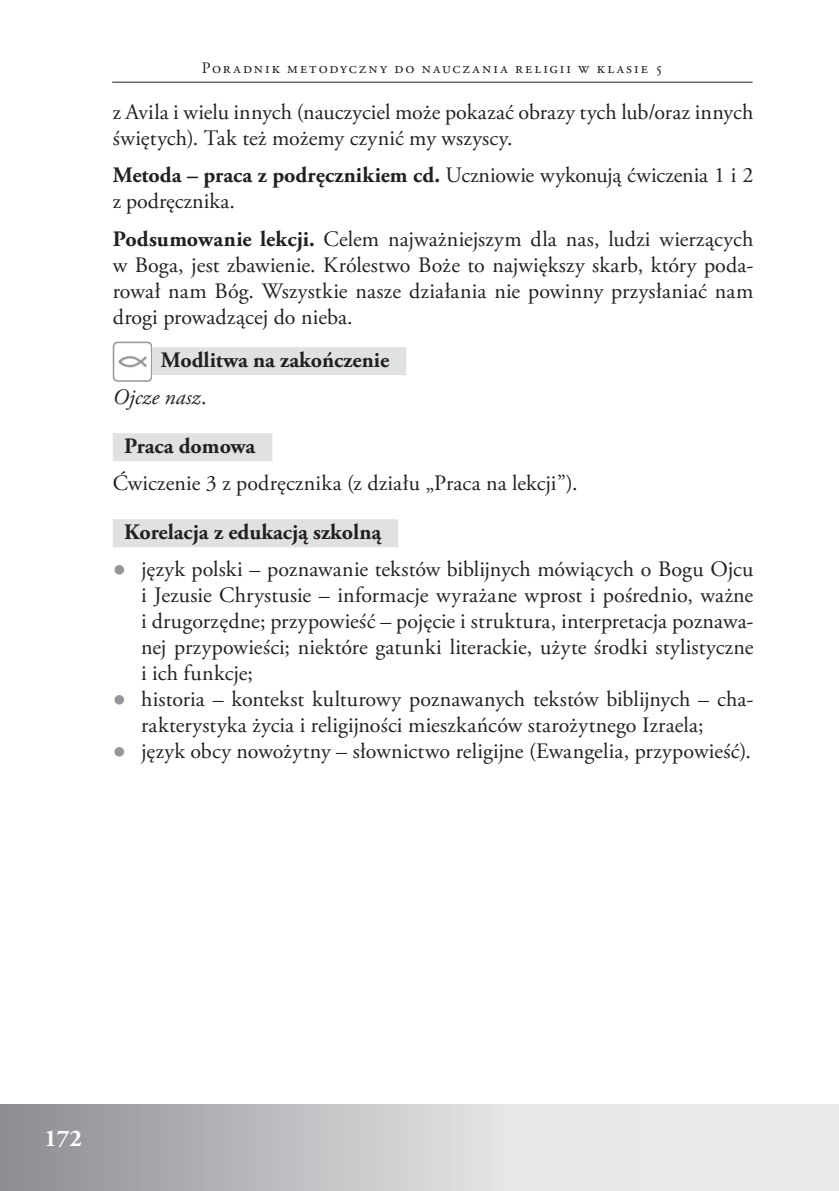
<style>
.page{position:relative;width:839px;height:1191px;background:#fff}
.page>*{position:absolute;margin:0;border:0;box-sizing:border-box;transform-origin:0 0}
.t1{font:700 24px "Adobe Garamond Pro";color:#fff}
.t2{font:22px/26px "Adobe Garamond Pro";letter-spacing:.01em;color:#231f20}
.t3{font:700 22px/37.4px "Adobe Garamond Pro";color:#231f20}
.t4{font:16px "Adobe Garamond Pro";letter-spacing:.125em;color:#231f20}
.s1{font-weight:700}
.s2{font-weight:400;font-style:italic}
.s3{font-weight:400}
.s4{font-family:"Arial";color:#939598}
</style>
<div class="page">
<svg style="left:0;top:1104px;width:839px;height:86px;background:#caccce"></svg>
<hr style="left:112px;top:82px;width:641px;height:1px;background:#231f20">
<div style="left:150px;top:347px;width:256px;height:28px;background:#e0e1e3"></div>
<div style="left:113px;top:433px;width:159px;height:28px;background:#e0e1e3"></div>
<div style="left:113px;top:519px;width:285px;height:28px;background:#e0e1e3"></div>
<img style="left:113px;top:341px;width:39px;height:40px">
<svg style="left:49px;top:1154px;width:11px;height:36px"></svg>
<p class="t4" style="left:202px;top:58px;width:463px">Poradnik metodyczny do nauczania religii w klasie 5</p>
<p class="t2" style="left:113px;top:100px;width:642px">z Avila i wielu innych (nauczyciel może pokazać obrazy tych lub/oraz innych świętych). Tak też możemy czynić my wszyscy.</p>
<p class="t2" style="left:113px;top:163px;width:642px"><span class="s1">Metoda – praca z podręcznikiem cd.</span> Uczniowie wykonują ćwiczenia 1 i 2 z podręcznika.</p>
<p class="t2" style="left:113px;top:226px;width:642px;text-align:justify"><span class="s1">Podsumowanie lekcji.</span> Celem najważniejszym dla nas, ludzi wierzących w Boga, jest zbawienie. Królestwo Boże to największy skarb, który poda&shy;rował nam Bóg. Wszystkie nasze działania nie powinny przysłaniać nam drogi prowadzącej do nieba.</p>
<p class="t3" style="left:113px;top:341px;width:278px;text-indent:48px">Modlitwa na zakończenie<br><span class="s2">Ojcze nasz</span><span class="s3">.</span></p>
<p class="t3" style="left:124px;top:427px;width:133px">Praca domowa</p>
<p class="t2" style="left:113px;top:471px;width:466px">Ćwiczenie 3 z podręcznika (z działu „Praca na lekcji”).</p>
<p class="t3" style="left:124px;top:513px;width:259px">Korelacja z edukacją szkolną</p>
<p class="t2" style="left:141px;top:557px;width:614px;text-align:justify;text-indent:-28px"><span class="s4">●</span> język polski – poznawanie tekstów biblijnych mówiących o Bogu Ojcu i Jezusie Chrystusie – informacje wyrażane wprost i pośrednio, ważne i drugorzędne; przypowieść – pojęcie i struktura, interpretacja poznawa&shy;nej przypowieści; niektóre gatunki literackie, użyte środki stylistyczne i ich funkcje;</p>
<p class="t2" style="left:141px;top:687px;width:614px;text-indent:-28px"><span class="s4">●</span> historia – kontekst kulturowy poznawanych tekstów biblijnych – cha&shy;rakterystyka życia i religijności mieszkańców starożytnego Izraela;</p>
<p class="t2" style="left:113px;top:739px;width:640px"><span class="s4">●</span> język obcy nowożytny – słownictwo religijne (Ewangelia, przypowieść).</p>
<p class="t1" style="left:45px;top:1124px;width:39px">172</p>
</div>
